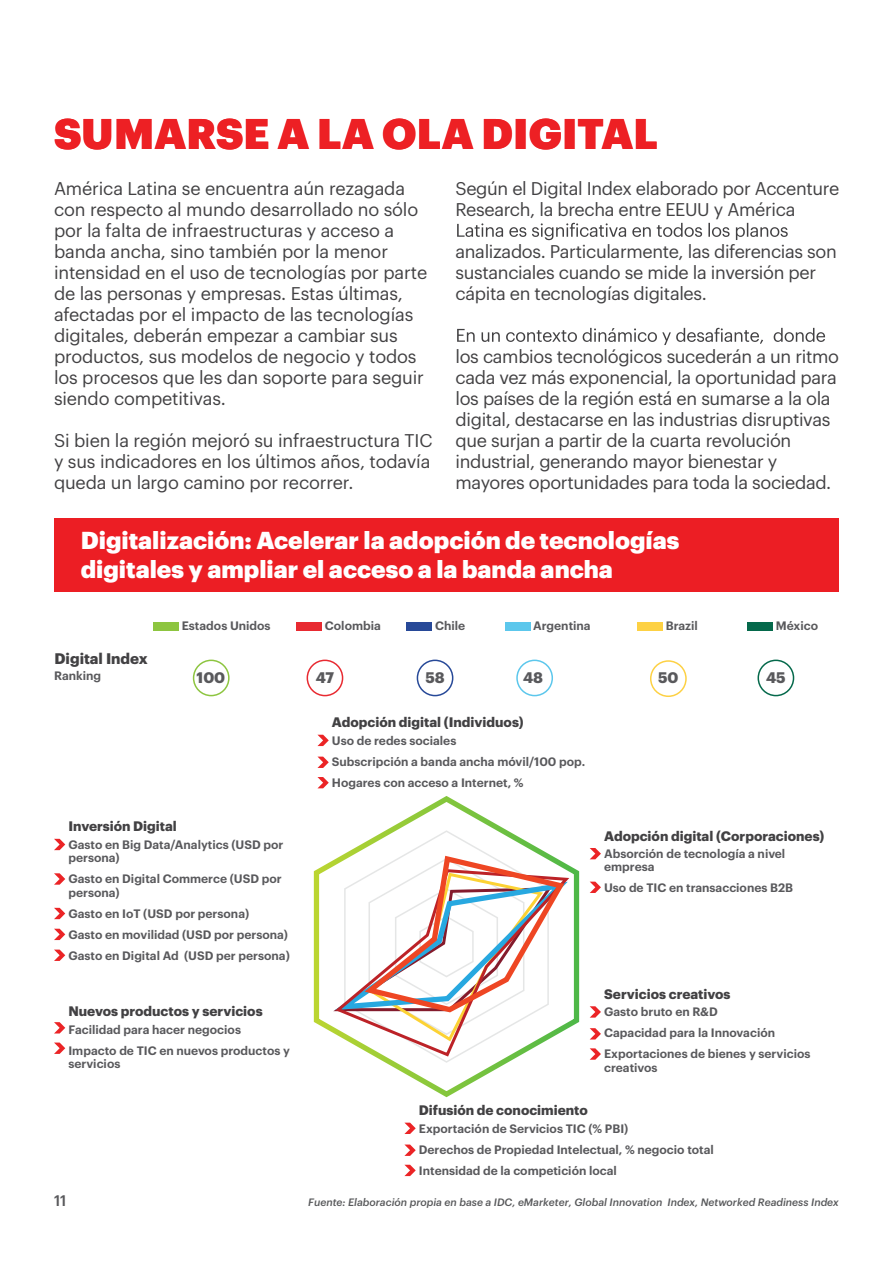
<style>
.page{position:relative;width:893px;height:1263px;background:#fff}
.page>*{position:absolute;margin:0;border:0;box-sizing:border-box;transform-origin:0 0}
.t1{font:900 42px "Graphik";letter-spacing:.005em;color:#ec2024}
.t2{font:900 24px/28.8px "Graphik";color:#fff}
.t3{font:18px/21px "Graphik";letter-spacing:-.02em;color:#424143}
.t4{font:700 15px "Graphik";color:#59595c}
.t5{font:700 15px "Graphik";color:#424143}
.t6{font:500 15px "Graphik";color:#59595c}
.t7{font:700 13.5px "Graphik";color:#424143}
.t8{font:600 12px/21px "Graphik";color:#59595c}
.t9{font:italic 500 10.5px "Graphik";color:#58595b}
</style>
<div class="page">
<div style="left:54px;top:518px;width:785px;height:74px;background:#ec1e24"></div>
<svg style="left:457px;top:223px;width:331px;height:17px"></svg>
<svg style="left:457px;top:328px;width:368px;height:17px"></svg>
<svg style="left:313px;top:796px;width:267px;height:302px"></svg>
<svg style="left:343px;top:829px;width:207px;height:235px"></svg>
<svg style="left:334px;top:1043px;width:238px;height:15px"></svg>
<svg style="left:334px;top:852px;width:241px;height:191px"></svg>
<svg style="left:317px;top:735px;width:12px;height:11px"></svg>
<svg style="left:317px;top:757px;width:12px;height:11px"></svg>
<svg style="left:317px;top:777px;width:12px;height:11px"></svg>
<svg style="left:590px;top:848px;width:11px;height:11px"></svg>
<svg style="left:590px;top:882px;width:11px;height:11px"></svg>
<svg style="left:590px;top:1006px;width:11px;height:12px"></svg>
<svg style="left:590px;top:1028px;width:11px;height:11px"></svg>
<svg style="left:590px;top:1048px;width:11px;height:12px"></svg>
<svg style="left:404px;top:1123px;width:12px;height:11px"></svg>
<svg style="left:404px;top:1144px;width:12px;height:12px"></svg>
<svg style="left:404px;top:1165px;width:12px;height:11px"></svg>
<svg style="left:54px;top:1022px;width:11px;height:11px"></svg>
<svg style="left:54px;top:1042px;width:11px;height:12px"></svg>
<svg style="left:54px;top:839px;width:11px;height:11px"></svg>
<svg style="left:54px;top:873px;width:11px;height:12px"></svg>
<svg style="left:54px;top:908px;width:11px;height:11px"></svg>
<svg style="left:54px;top:929px;width:11px;height:11px"></svg>
<svg style="left:54px;top:949px;width:11px;height:12px"></svg>
<div style="left:154px;top:622px;width:25px;height:8px;background:#8dc540"></div>
<div style="left:297px;top:622px;width:25px;height:8px;background:#e82a31"></div>
<div style="left:407px;top:622px;width:25px;height:8px;background:#274998"></div>
<div style="left:505px;top:622px;width:25px;height:8px;background:#5cc7ec"></div>
<div style="left:638px;top:622px;width:25px;height:8px;background:#fdd144"></div>
<div style="left:748px;top:622px;width:25px;height:8px;background:#05694b"></div>
<div style="left:193px;top:660px;width:37px;height:36px;border:2px solid #8dc540;border-radius:50%"></div>
<div style="left:417px;top:660px;width:36px;height:36px;border:2px solid #274998;border-radius:50%"></div>
<div style="left:650px;top:660px;width:37px;height:37px;border:2px solid #fdd144;border-radius:50%"></div>
<div style="left:516px;top:660px;width:37px;height:36px;border:2px solid #5cc7ec;border-radius:50%"></div>
<div style="left:307px;top:660px;width:36px;height:36px;border:2px solid #e82a31;border-radius:50%"></div>
<div style="left:757px;top:660px;width:37px;height:36px;border:2px solid #05694b;border-radius:50%"></div>
<h1 class="t1" style="left:54px;top:101px;width:605px">SUMARSE A LA OLA DIGITAL</h1>
<p class="t3" style="left:54px;top:176px;width:375px">América Latina se encuentra aún rezagada con respecto al mundo desarrollado no sólo por la falta de infraestructuras y acceso a banda ancha, sino también por la menor intensidad en el uso de tecnologías por parte de las personas y empresas. Estas últimas, afectadas por el impacto de las tecnologías digitales, deberán empezar a cambiar sus productos, sus modelos de negocio y todos los procesos que les dan soporte para seguir siendo competitivas.</p>
<p class="t3" style="left:54px;top:428px;width:380px;text-align:justify">Si bien la región mejoró su infraestructura TIC y sus indicadores en los últimos años, todavía queda un largo camino por recorrer.</p>
<h2 class="t2" style="left:81px;top:524px;width:600px">Digitalización: Acelerar la adopción de tecnologías digitales y ampliar el acceso a la banda ancha</h2>
<p class="t3" style="left:455px;top:176px;width:385px">Según el Digital Index elaborado por Accenture<br>Research, la brecha entre EEUU y América</p>
<p class="t3" style="left:455px;top:239px;width:383px">analizados. Particularmente, las diferencias son sustanciales cuando se mide la inversión per cápita en tecnologías digitales.</p>
<p class="t3" style="left:455px;top:344px;width:385px">los cambios tecnológicos sucederán a un ritmo cada vez más exponencial, la oportunidad para los países de la región está en sumarse a la ola digital, destacarse en las industrias disruptivas que surjan a partir de la cuarta revolución industrial, generando mayor bienestar y mayores oportunidades para toda la sociedad.</p>
<p class="t8" style="left:182px;top:614px;width:90px">Estados Unidos</p>
<p class="t8" style="left:325px;top:614px;width:57px">Colombia</p>
<p class="t8" style="left:435px;top:614px;width:32px">Chile</p>
<p class="t8" style="left:533px;top:614px;width:59px">Argentina</p>
<p class="t8" style="left:666px;top:614px;width:34px">Brazil</p>
<p class="t8" style="left:776px;top:614px;width:44px">México</p>
<p class="t5" style="left:55px;top:646px;width:95px">Digital Index</p>
<p class="t8" style="left:54px;top:664px;width:49px">Ranking</p>
<p class="t4" style="left:197px;top:666px;width:30px">100</p>
<p class="t4" style="left:316px;top:666px;width:20px">47</p>
<p class="t4" style="left:425px;top:666px;width:21px">58</p>
<p class="t4" style="left:523px;top:666px;width:22px">48</p>
<p class="t4" style="left:658px;top:666px;width:22px">50</p>
<p class="t4" style="left:766px;top:666px;width:21px">45</p>
<p class="t7" style="left:332px;top:712px;width:193px">Adopción digital (Individuos)</p>
<p class="t7" style="left:68px;top:816px;width:110px">Inversión Digital</p>
<p class="t8" style="left:68px;top:836px;width:217px;line-height:13.5px">Gasto en Big Data/Analytics (USD por persona)</p>
<p class="t8" style="left:68px;top:871px;width:215px;line-height:13.5px">Gasto en Digital Commerce (USD por persona)</p>
<p class="t8" style="left:68px;top:902px;width:223px">Gasto en IoT (USD por persona)<br>Gasto en movilidad (USD por persona)<br>Gasto en Digital Ad (USD per persona)</p>
<p class="t7" style="left:68px;top:1001px;width:196px">Nuevos productos y servicios</p>
<p class="t8" style="left:68px;top:1017px;width:223px">Facilidad para hacer negocios<br>Impacto de TIC en nuevos productos y</p>
<p class="t8" style="left:68px;top:1052px;width:53px">servicios</p>
<p class="t6" style="left:54px;top:1189px;width:14px">11</p>
<p class="t8" style="left:332px;top:729px;width:255px">Uso de redes sociales<br>Subscripción a banda ancha móvil/100 pop.<br>Hogares con acceso a Internet, %</p>
<p class="t7" style="left:604px;top:825px;width:222px">Adopción digital (Corporaciones)</p>
<p class="t8" style="left:604px;top:846px;width:183px;line-height:13.5px">Absorción de tecnología a nivel empresa</p>
<p class="t8" style="left:604px;top:876px;width:191px">Uso de TIC en transacciones B2B</p>
<p class="t7" style="left:419px;top:1100px;width:171px">Difusión de conocimiento</p>
<p class="t7" style="left:604px;top:983px;width:128px">Servicios creativos</p>
<p class="t8" style="left:604px;top:1000px;width:208px">Gasto bruto en R&amp;D<br>Capacidad para la Innovación<br>Exportaciones de bienes y servicios</p>
<p class="t8" style="left:604px;top:1056px;width:55px">creativos</p>
<p class="t8" style="left:419px;top:1116px;width:297px">Exportación de Servicios TIC (% PBI)<br>Derechos de Propiedad Intelectual, % negocio total<br>Intensidad de la competición local</p>
<p class="t9" style="left:308px;top:1194px;width:532px">Fuente: Elaboración propia en base a IDC, eMarketer, Global Innovation Index, Networked Readiness Index</p>
</div>
